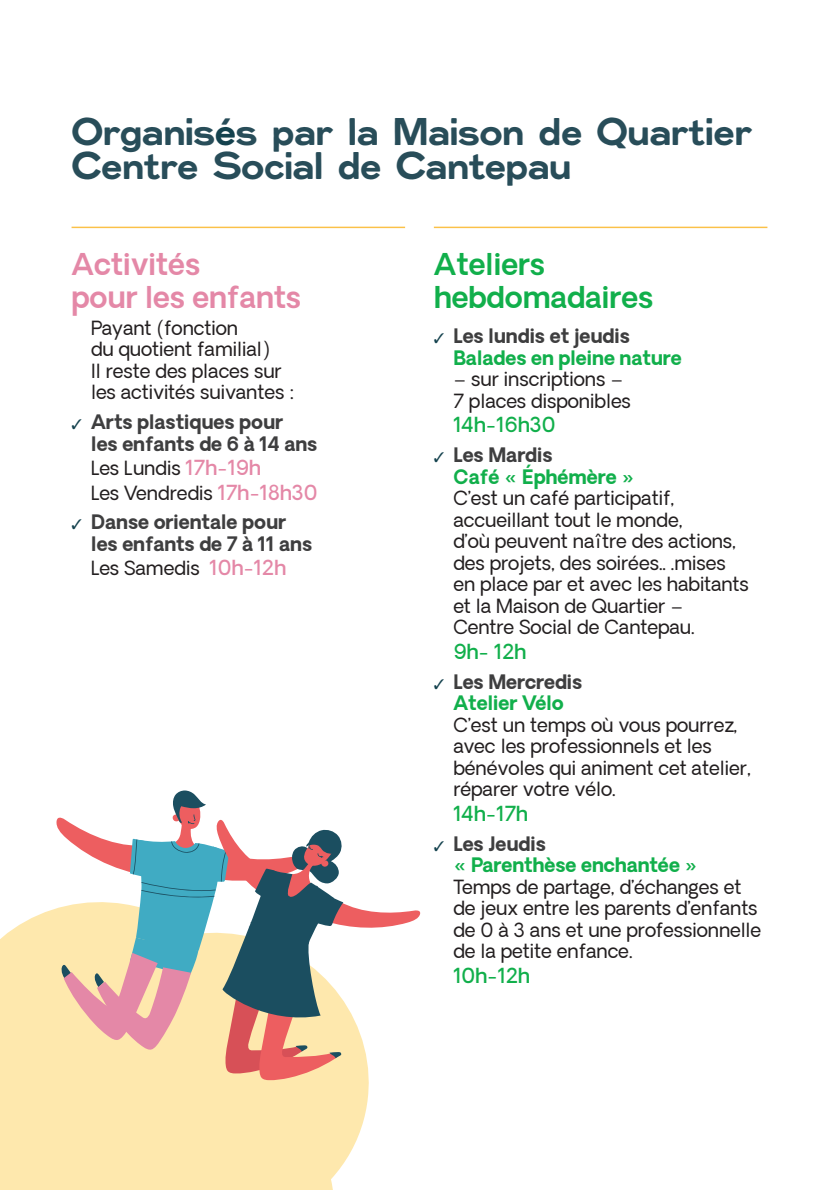
<style>
.page{position:relative;width:839px;height:1190px;background:#fff}
.page>*{position:absolute;margin:0;border:0;box-sizing:border-box;transform-origin:0 0}
.t1{font:700 38.8px/34.4px "Hamburg Hand";letter-spacing:-.015em;color:#284d59}
.t2{font:600 29.4px/32.4px "Oakes Grotesk";color:#e488a7}
.t3{font:600 29.4px/32.4px "Oakes Grotesk";color:#11af4b}
.t4{font:500 20.2px "Oakes Grotesk";color:#11af4b}
.t5{font:19px/21.6px "Oakes Grotesk";color:#231f20}
.t6{font:700 19px/21.6px "Oakes Grotesk";color:#3e3e3f}
.t7{font:700 19px/21.6px "Oakes Grotesk";color:#11af4b}
.s1{color:#14424e}
.s2{font-weight:500;font-size:20.2px;color:#e488a7}
.s3{color:#3e3e3f}
.s4{color:#11af4b}
</style>
<div class="page">
<div style="left:0;top:909px;width:369px;height:281px;background:#fee8ad"></div>
<hr style="left:71px;top:227px;width:334px;height:1px;background:#fbc148">
<hr style="left:433px;top:227px;width:334px;height:1px;background:#fbc148">
<svg style="left:55px;top:790px;width:365px;height:290px"></svg>
<h1 class="t1" style="left:71px;top:113px;width:682px">Organis<span class="s1">é</span>s par la Maison de Quartier<br>Centre Social de Cantepau</h1>
<h1 class="t1" style="left:220px;top:113px;width:12px">'</h1>
<h2 class="t2" style="left:71px;top:249px;width:231px">Activités<br>pour les enfants</h2>
<p class="t5" style="left:91px;top:317px;width:205px">Payant (fonction<br>du quotient familial)<br>Il reste des places sur les activités suivantes :</p>
<p class="t6" style="left:91px;top:412px;width:227px;text-indent:-20px"><span class="s1">✓</span> Arts plastiques pour<br>les enfants de 6 à 14 ans</p>
<p class="t5" style="left:91px;top:456px;width:228px;line-height:24.4px">Les Lundis <span class="s2">17h-19h<br></span>Les Vendredis <span class="s2">17h-18h30</span></p>
<p class="t6" style="left:91px;top:512px;width:222px;text-indent:-20px"><span class="s1">✓</span> Danse orientale pour les enfants de 7 à 11 ans</p>
<p class="t5" style="left:91px;top:558px;width:196px">Les Samedis <span class="s2">10h-12h</span></p>
<h2 class="t3" style="left:433px;top:249px;width:221px">Ateliers hebdomadaires</h2>
<p class="t7" style="left:453px;top:326px;width:230px;text-indent:-20px"><span class="s1">✓</span> <span class="s3">Les lundis et jeudis<br></span>Balades en pleine nature</p>
<p class="t5" style="left:453px;top:369px;width:179px">– sur inscriptions –<br>7 places disponibles</p>
<p class="t4" style="left:453px;top:411px;width:104px">14h-16h30</p>
<p class="t7" style="left:453px;top:445px;width:182px;text-indent:-20px"><span class="s1">✓</span> <span class="s3">Les Mardis<br></span>Café « Éphémère »</p>
<p class="t5" style="left:453px;top:488px;width:297px">C’est un café participatif, accueillant tout le monde,<br>d’où peuvent naître des actions, des projets, des soirées.. .mises en place par et avec les habitants et la Maison de Quartier –<br>Centre Social de Cantepau.</p>
<p class="t4" style="left:453px;top:638px;width:74px">9h- 12h</p>
<p class="t6" style="left:433px;top:671px;width:150px;text-align:center"><span class="s1">✓</span> Les Mercredis<br><span class="s4">Atelier Vélo</span></p>
<p class="t5" style="left:453px;top:714px;width:299px">C’est un temps où vous pourrez, avec les professionnels et les bénévoles qui animent cet atelier, réparer votre vélo.</p>
<p class="t4" style="left:453px;top:800px;width:76px">14h-17h</p>
<p class="t7" style="left:453px;top:833px;width:245px;text-indent:-20px"><span class="s1">✓</span> <span class="s3">Les Jeudis<br></span>« Parenthèse enchantée »</p>
<p class="t5" style="left:453px;top:876px;width:309px">Temps de partage, d’échanges et de jeux entre les parents d’enfants de 0 à 3 ans et une professionnelle de la petite enfance.</p>
<p class="t4" style="left:453px;top:962px;width:78px">10h-12h</p>
</div>
